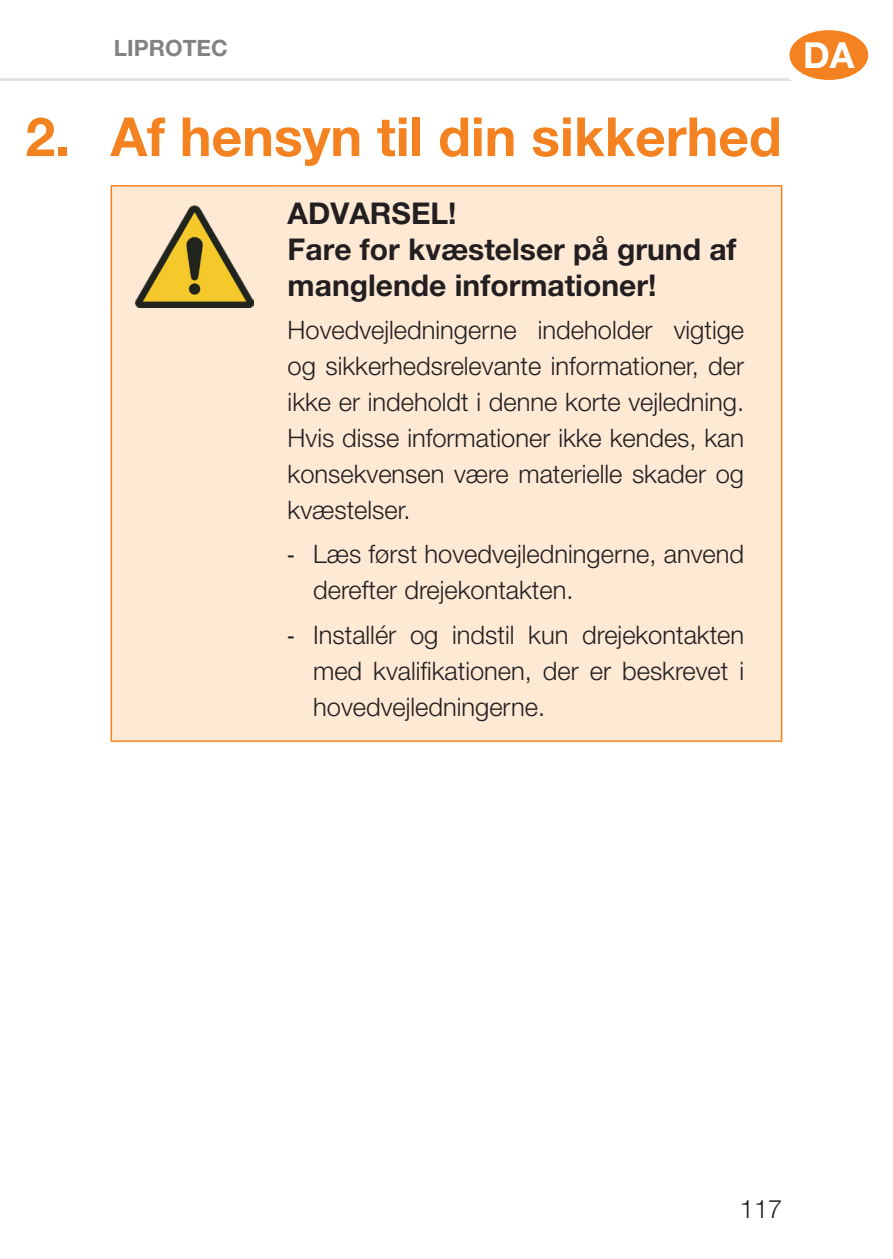
<style>
.page{position:relative;width:893px;height:1259px;background:#fff}
.page>*{position:absolute;margin:0;border:0;box-sizing:border-box;transform-origin:0 0}
.t1{font:700 54px "Helvetica Neue LT Pro";color:#f58220}
.t2{font:700 36px "Helvetica Neue LT Pro";color:#fff}
.Sicherheitshinweis_1{font:700 30px/36px "Helvetica Neue LT Pro";color:#231f20}
.Sicherheitshinweis_2{font:300 25.5px/36px "Helvetica Neue LT Pro";color:#231f20;text-align:justify}
.t3{font:700 22.5px "Helvetica Neue LT Pro";color:#808285}
.s1{font-family:"Arial Narrow";font-weight:400}
</style>
<div class="page">
<hr style="left:0;top:78px;width:829px;height:3px;background:#e1e2e4">
<svg style="left:783px;top:24px;width:91px;height:62px;background:#f69440"></svg>
<div style="left:777px;top:18px;width:103px;height:74px;border:12px solid #fff;border-radius:50%"></div>
<div style="left:112px;top:187px;width:669px;height:553px;background:#fee9d5"></div>
<hr style="left:111px;top:740px;width:165px;height:2px;background:#f58220">
<hr style="left:111px;top:185px;width:165px;height:2px;background:#f58220">
<hr style="left:111px;top:187px;width:1px;height:121px;background:#f58220">
<hr style="left:111px;top:308px;width:1px;height:432px;background:#f58220">
<hr style="left:276px;top:185px;width:506px;height:2px;background:#f58220">
<hr style="left:781px;top:187px;width:1px;height:121px;background:#f58220">
<hr style="left:781px;top:308px;width:1px;height:432px;background:#f58220">
<hr style="left:276px;top:740px;width:506px;height:2px;background:#f58220">
<img style="left:135px;top:205px;width:118px;height:103px">
<p class="t3" style="left:114px;top:35px;width:115px">LIPROTEC</p>
<h2 class="t2" style="left:803px;top:33px;width:53px">DA</h2>
<p class="t1" style="left:26px;top:103px;width:758px">2. Af hensyn til din sikkerhed</p>
<p class="Sicherheitshinweis_1" style="left:288px;top:195px;width:170px">ADVARSEL!</p>
<p class="Sicherheitshinweis_1" style="left:288px;top:231px;width:450px">Fare for kvæstelser på grund af manglende informationer!</p>
<p class="Sicherheitshinweis_2" style="left:288px;top:311px;width:458px">Hovedvejledningerne indeholder vigtige og sikkerhedsrelevante informationer, der ikke er indeholdt i denne korte vejledning.<br>Hvis disse informationer ikke kendes, kan konsekvensen være materielle skader og kvæstelser.</p>
<p class="Sicherheitshinweis_2" style="left:313px;top:535px;width:432px;text-indent:-26px"><span class="s1">-</span> Læs først hovedvejledningerne, anvend derefter drejekontakten.</p>
<p class="Sicherheitshinweis_2" style="left:313px;top:616px;width:433px;text-indent:-26px"><span class="s1">-</span> Installér og indstil kun drejekontakten med kvalifikationen, der er beskrevet i hovedvejledningerne.</p>
<p class="Sicherheitshinweis_2" style="left:740px;top:1190px;width:44px">117</p>
</div>
